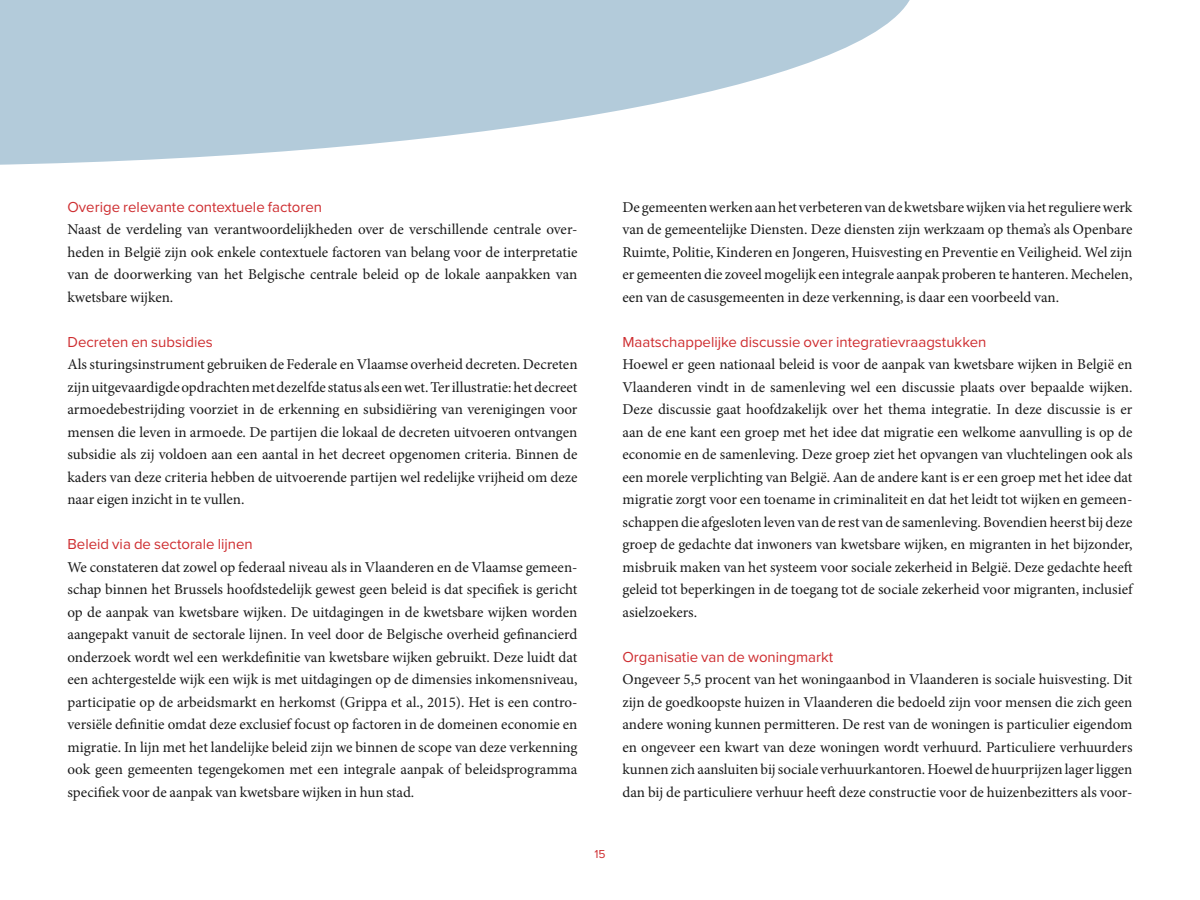
<style>
.page{position:relative;width:1200px;height:900px;background:#fff}
.page>*{position:absolute;margin:0;border:0;box-sizing:border-box;transform-origin:0 0}
.t1{font:15px/22.5px "Minion Pro";color:#1a1a1a;text-align:justify}
.t2{font:15px "Proxima Nova";color:#ce2d30}
.t3{font:12px "Proxima Nova";color:#ce2d30}
</style>
<div class="page">
<svg style="left:0;top:0;width:910px;height:165px;fill:#b3cbda"></svg>
<p class="t2" style="left:68px;top:195px;width:256px">Overige relevante contextuele factoren</p>
<p class="t1" style="left:68px;top:218px;width:512px">Naast de verdeling van verantwoordelijkheden over de verschillende centrale over&shy;heden in België zijn ook enkele contextuele factoren van belang voor de interpretatie van de doorwerking van het Belgische centrale beleid op de lokale aanpakken van kwetsbare wijken.</p>
<p class="t2" style="left:68px;top:330px;width:147px">Decreten en subsidies</p>
<p class="t1" style="left:68px;top:353px;width:512px">Als sturingsinstrument gebruiken de Federale en Vlaamse overheid decreten. Decreten zijn uitgevaardigde opdrachten met dezelfde status als een wet. Ter illustratie: het decreet armoedebestrijding voorziet in de erkenning en subsidiëring van verenigingen voor mensen die leven in armoede. De partijen die lokaal de decreten uitvoeren ontvangen subsidie als zij voldoen aan een aantal in het decreet opgenomen criteria. Binnen de kaders van deze criteria hebben de uitvoerende partijen wel redelijke vrijheid om deze naar eigen inzicht in te vullen.</p>
<p class="t2" style="left:68px;top:533px;width:187px">Beleid via de sectorale lijnen</p>
<p class="t1" style="left:68px;top:556px;width:512px">We constateren dat zowel op federaal niveau als in Vlaanderen en de Vlaamse gemeen&shy;schap binnen het Brussels hoofdstedelijk gewest geen beleid is dat specifiek is gericht op de aanpak van kwetsbare wijken. De uitdagingen in de kwetsbare wijken worden aangepakt vanuit de sectorale lijnen. In veel door de Belgische overheid gefinancierd onderzoek wordt wel een werkdefinitie van kwetsbare wijken gebruikt. Deze luidt dat een achtergestelde wijk een wijk is met uitdagingen op de dimensies inkomensniveau, participatie op de arbeidsmarkt en herkomst (Grippa et al., 2015). Het is een contro&shy;versiële definitie omdat deze exclusief focust op factoren in de domeinen economie en migratie. In lijn met het landelijke beleid zijn we binnen de scope van deze verkenning ook geen gemeenten tegengekomen met een integrale aanpak of beleidsprogramma specifiek voor de aanpak van kwetsbare wijken in hun stad.</p>
<p class="t1" style="left:622px;top:196px;width:512px">De gemeenten werken aan het verbeteren van de kwetsbare wijken via het reguliere werk van de gemeentelijke Diensten. Deze diensten zijn werkzaam op thema’s als Openbare Ruimte, Politie, Kinderen en Jongeren, Huisvesting en Preventie en Veiligheid. Wel zijn er gemeenten die zoveel mogelijk een integrale aanpak proberen te hanteren. Mechelen, een van de casusgemeenten in deze verkenning, is daar een voorbeeld van.</p>
<p class="t2" style="left:622px;top:330px;width:365px">Maatschappelijke discussie over integratievraagstukken</p>
<p class="t1" style="left:622px;top:353px;width:512px">Hoewel er geen nationaal beleid is voor de aanpak van kwetsbare wijken in België en Vlaanderen vindt in de samenleving wel een discussie plaats over bepaalde wijken.<br>Deze discussie gaat hoofdzakelijk over het thema integratie. In deze discussie is er aan de ene kant een groep met het idee dat migratie een welkome aanvulling is op de economie en de samenleving. Deze groep ziet het opvangen van vluchtelingen ook als een morele verplichting van België. Aan de andere kant is er een groep met het idee dat migratie zorgt voor een toename in criminaliteit en dat het leidt tot wijken en gemeen&shy;schappen die afgesloten leven van de rest van de samenleving. Bovendien heerst bij deze groep de gedachte dat inwoners van kwetsbare wijken, en migranten in het bijzonder, misbruik maken van het systeem voor sociale zekerheid in België. Deze gedachte heeft geleid tot beperkingen in de toegang tot de sociale zekerheid voor migranten, inclusief asielzoekers.</p>
<p class="t2" style="left:622px;top:645px;width:212px">Organisatie van de woningmarkt</p>
<p class="t1" style="left:622px;top:668px;width:512px">Ongeveer 5,5 procent van het woningaanbod in Vlaanderen is sociale huisvesting. Dit zijn de goedkoopste huizen in Vlaanderen die bedoeld zijn voor mensen die zich geen andere woning kunnen permitteren. De rest van de woningen is particulier eigendom en ongeveer een kwart van deze woningen wordt verhuurd. Particuliere verhuurders kunnen zich aansluiten bij sociale verhuurkantoren. Hoewel de huurprijzen lager liggen dan bij de particuliere verhuur heeft deze constructie voor de huizenbezitters als voor-</p>
<p class="t3" style="left:594px;top:846px;width:13px">15</p>
</div>
